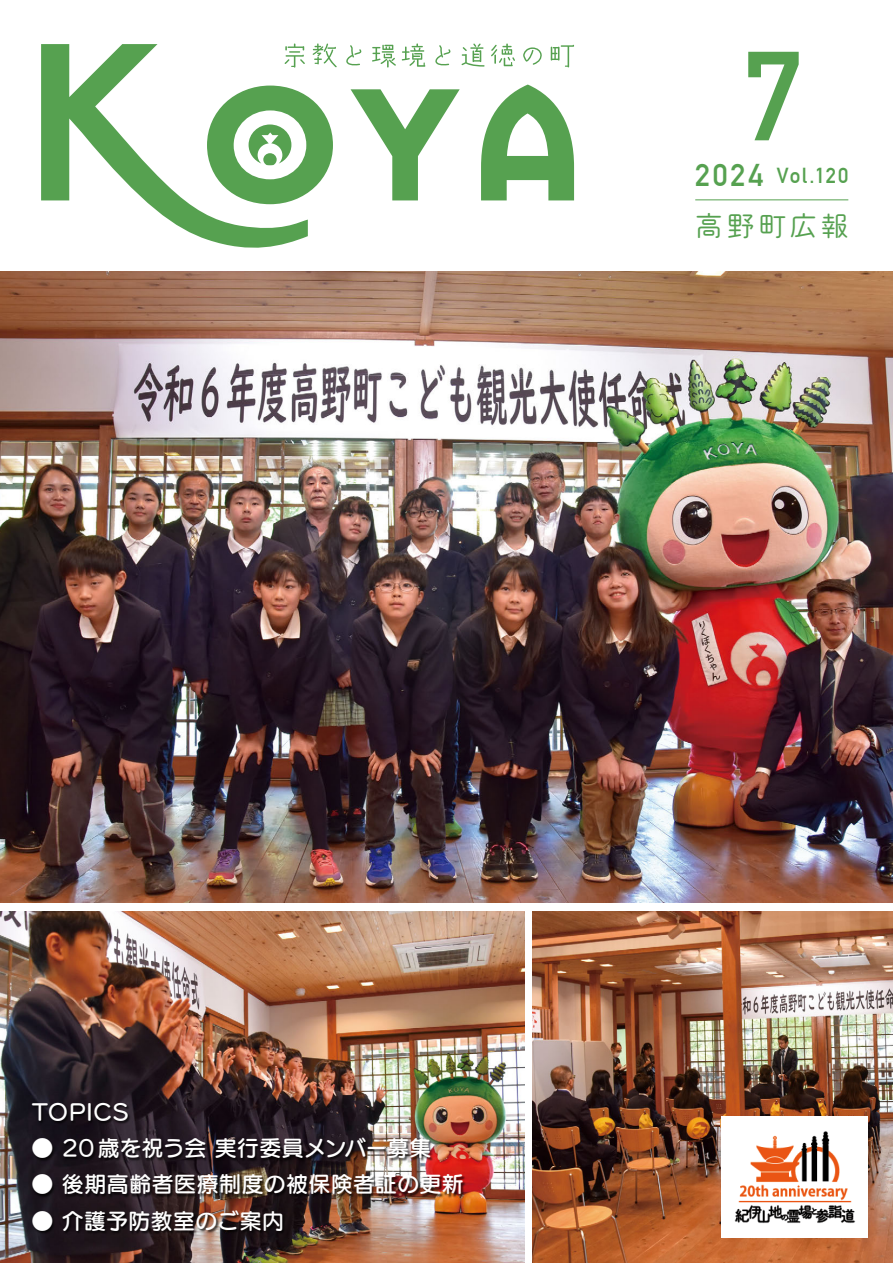
<style>
.page{position:relative;width:893px;height:1263px;background:#fff}
.page>*{position:absolute;margin:0;border:0;box-sizing:border-box;transform-origin:0 0}
.t1{font:700 124.35px "DIN Alternate";color:#56a150}
.t2{font:27.6px "Kinuta Maru Maru GA Sr Std N R";letter-spacing:.135em;color:#56a150}
.t3{font:21.3px "UD Marugo Large Pr 6 N DB";letter-spacing:.045em;color:#fff}
.t4{font:21.3px "UD Marugo Large Pr 6 N DB";letter-spacing:.025em;color:#fff}
.t5{font:700 21.3px "DIN Alternate";letter-spacing:.06em;color:#56a150}
.s1{font-size:30.9px}
</style>
<div class="page">
<img style="left:0;top:911px;width:524px;height:352px">
<img style="left:0;top:271px;width:893px;height:631px">
<img style="left:533px;top:911px;width:360px;height:352px">
<svg style="left:41px;top:44px;width:267px;height:204px"></svg>
<svg style="left:207px;top:86px;width:126px;height:118px"></svg>
<svg style="left:351px;top:89px;width:109px;height:111px"></svg>
<svg style="left:481px;top:85px;width:93px;height:115px"></svg>
<svg style="left:285px;top:44px;width:20px;height:24px"></svg>
<svg style="left:313px;top:43px;width:24px;height:24px"></svg>
<svg style="left:346px;top:45px;width:16px;height:21px"></svg>
<svg style="left:372px;top:45px;width:24px;height:23px"></svg>
<svg style="left:402px;top:43px;width:23px;height:24px"></svg>
<svg style="left:435px;top:45px;width:16px;height:21px"></svg>
<svg style="left:462px;top:43px;width:23px;height:24px"></svg>
<svg style="left:491px;top:44px;width:24px;height:22px"></svg>
<svg style="left:523px;top:47px;width:19px;height:18px"></svg>
<svg style="left:551px;top:45px;width:23px;height:22px"></svg>
<hr style="left:695px;top:199px;width:153px;height:1px;background:#56a150">
<img style="left:722px;top:1116px;width:145px;height:121px">
<div style="left:32px;top:1102px;width:434px;height:132px;background:#000;opacity:.75"></div>
<h1 class="t1" style="left:742px;top:2px;width:61px">7</h1>
<p class="t5" style="left:695px;top:159px;width:155px"><span class="s1">2024</span> Vol.120</p>
<p class="t2" style="left:695px;top:208px;width:155px">高野町広報</p>
<p class="t3" style="left:32px;top:1100px;width:98px">TOPICS</p>
<p class="t4" style="left:32px;top:1136px;width:401px">● 20 歳を祝う会 実行委員メンバー募集</p>
<p class="t3" style="left:32px;top:1172px;width:433px">● 後期高齢者医療制度の被保険者証の更新</p>
<p class="t3" style="left:32px;top:1209px;width:253px">● 介護予防教室のご案内</p>
</div>
